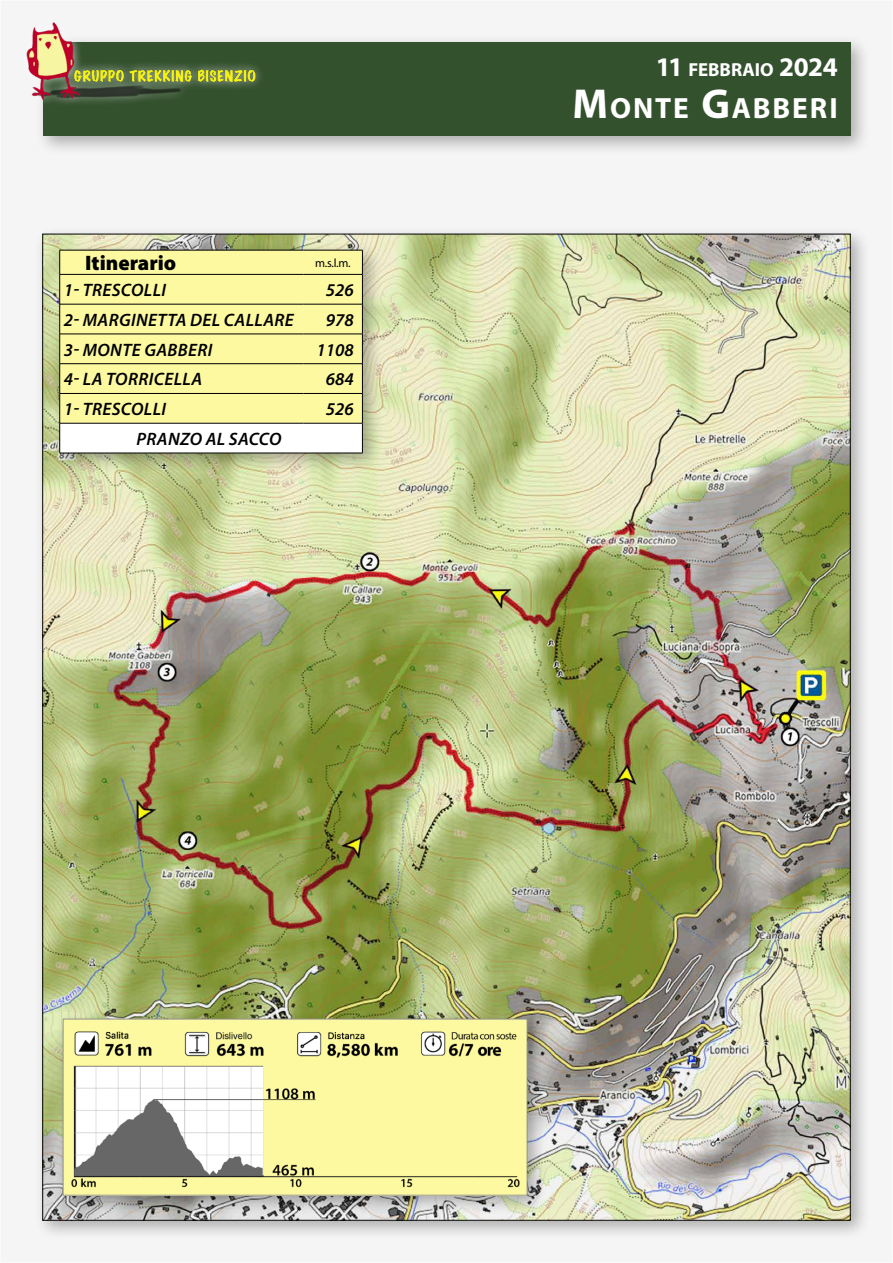
<style>
.page{position:relative;width:893px;height:1263px;background:#f5f5f5}
.page>*{position:absolute;margin:0;border:0;box-sizing:border-box;transform-origin:0 0}
.t1{font:700 29.4px "Myriad Pro";letter-spacing:.065em;color:#fff}
.t2{font:900 21px "Myriad Pro";color:#000}
.t3{font:700 18.9px "Myriad Pro";color:#fff}
.t4{font:italic 600 18px "Myriad Pro";letter-spacing:.02em;color:#000}
.t5{font:12px "Myriad Pro";color:#000}
.s1{font-size:27px}
.s2{font-size:42px}
</style>
<div class="page">
<div style="left:34px;top:226px;width:837px;height:1014px;background:#000;opacity:.3"></div>
<img style="left:45px;top:236px;width:803px;height:982px">
<div style="left:55px;top:1010px;width:492px;height:205px;background:#000;opacity:.3"></div>
<img style="left:65px;top:1021px;width:460px;height:172px">
<div style="left:63px;top:1019px;width:464px;height:176px;border:1px solid #939393"></div>
<div style="left:51px;top:242px;width:332px;height:231px;background:#000;opacity:.3"></div>
<div style="left:60px;top:251px;width:302px;height:172px;background:#fdf9a1"></div>
<div style="left:60px;top:423px;width:302px;height:30px;background:#fff"></div>
<hr style="left:60px;top:250px;width:243px;height:1px;background:#000">
<hr style="left:303px;top:250px;width:60px;height:1px;background:#000">
<hr style="left:60px;top:274px;width:243px;height:1px;background:#000">
<svg style="left:59px;top:250px;width:1px;height:54px"></svg>
<hr style="left:303px;top:274px;width:60px;height:1px;background:#000">
<svg style="left:362px;top:250px;width:1px;height:54px"></svg>
<hr style="left:60px;top:304px;width:243px;height:1px;background:#000">
<hr style="left:59px;top:304px;width:1px;height:30px;background:#000">
<hr style="left:303px;top:304px;width:60px;height:1px;background:#000">
<hr style="left:362px;top:304px;width:1px;height:30px;background:#000">
<hr style="left:60px;top:334px;width:243px;height:1px;background:#000">
<hr style="left:303px;top:334px;width:60px;height:1px;background:#000">
<hr style="left:60px;top:363px;width:243px;height:1px;background:#000">
<hr style="left:303px;top:363px;width:60px;height:1px;background:#000">
<hr style="left:60px;top:393px;width:243px;height:1px;background:#000">
<svg style="left:59px;top:334px;width:1px;height:89px"></svg>
<hr style="left:303px;top:393px;width:60px;height:1px;background:#000">
<svg style="left:362px;top:334px;width:1px;height:89px"></svg>
<hr style="left:60px;top:423px;width:243px;height:1px;background:#000">
<hr style="left:59px;top:423px;width:1px;height:30px;background:#000">
<hr style="left:303px;top:423px;width:60px;height:1px;background:#000">
<hr style="left:362px;top:423px;width:1px;height:30px;background:#000">
<hr style="left:60px;top:453px;width:243px;height:1px;background:#000">
<hr style="left:303px;top:453px;width:60px;height:1px;background:#000">
<div style="left:35px;top:34px;width:836px;height:122px;background:#000;opacity:.3"></div>
<div style="left:43px;top:43px;width:808px;height:93px;background:#34512e"></div>
<div style="left:18px;top:14px;width:246px;height:94px;background:#fff;opacity:.75"></div>
<img style="left:18px;top:14px;width:239px;height:96px">
<p class="t2" style="left:85px;top:249px;width:93px">Itinerario</p>
<p class="t5" style="left:315px;top:255px;width:37px">m.s.l.m.</p>
<p class="t4" style="left:64px;top:278px;width:104px">1- TRESCOLLI</p>
<p class="t4" style="left:326px;top:278px;width:30px">526</p>
<p class="t4" style="left:64px;top:308px;width:231px">2- MARGINETTA DEL CALLARE</p>
<p class="t4" style="left:326px;top:308px;width:30px">978</p>
<p class="t4" style="left:64px;top:338px;width:150px">3- MONTE GABBERI</p>
<p class="t4" style="left:317px;top:338px;width:39px">1108</p>
<p class="t4" style="left:64px;top:368px;width:140px">4- LA TORRICELLA</p>
<p class="t4" style="left:326px;top:368px;width:30px">684</p>
<p class="t4" style="left:64px;top:398px;width:104px">1- TRESCOLLI</p>
<p class="t4" style="left:326px;top:398px;width:30px">526</p>
<p class="t4" style="left:136px;top:427px;width:147px">PRANZO AL SACCO</p>
<p class="t3" style="left:656px;top:57px;width:183px"><span class="s1">11</span> FEBBRAIO <span class="s1">2024</span></p>
<h1 class="t1" style="left:573px;top:88px;width:267px"><span class="s2">M</span>ONTE <span class="s2">G</span>ABBERI</h1>
</div>
